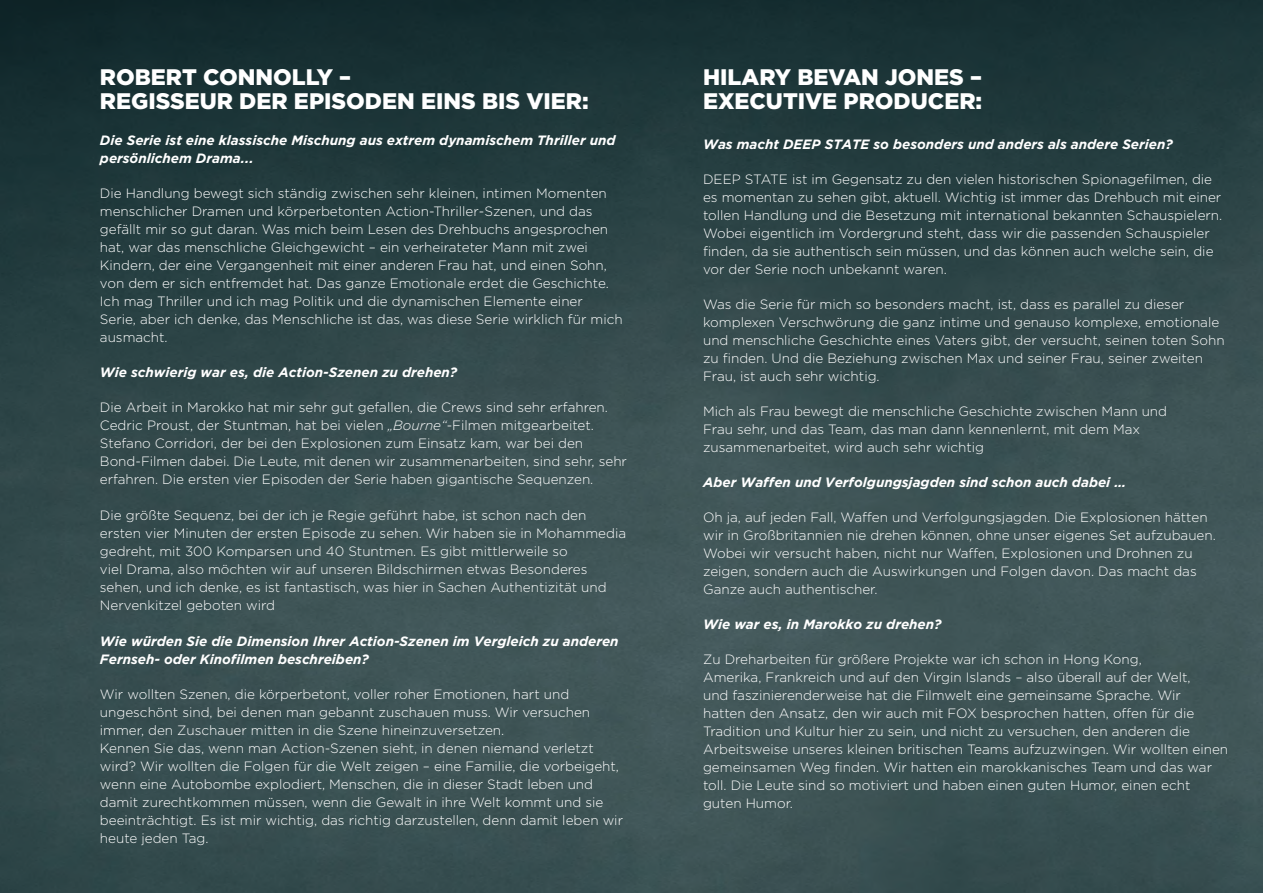
<style>
.page{position:relative;width:1263px;height:893px;background:#fff}
.page>*{position:absolute;margin:0;border:0;box-sizing:border-box;transform-origin:0 0}
.t1{font:900 22.5px/24px "Gotham";color:#fff}
.t2{font:300 13.5px/18px "Gotham";color:#fff}
.t3{font:italic 700 13.5px/18px "Gotham";color:#fff}
.s1{font-style:italic}
</style>
<div class="page">
<img style="left:0;top:0;width:1263px;height:893px">
<h1 class="t1" style="left:100px;top:65px;width:490px">ROBERT CONNOLLY –<br>REGISSEUR DER EPISODEN EINS BIS VIER:</h1>
<p class="t3" style="left:100px;top:131px;width:517px">Die Serie ist eine klassische Mischung aus extrem dynamischem Thriller und persönlichem Drama...</p>
<p class="t2" style="left:100px;top:184px;width:524px">Die Handlung bewegt sich ständig zwischen sehr kleinen, intimen Momenten menschlicher Dramen und körperbetonten Action-Thriller-Szenen, und das gefällt mir so gut daran. Was mich beim Lesen des Drehbuchs angesprochen hat, war das menschliche Gleichgewicht – ein verheirateter Mann mit zwei Kindern, der eine Vergangenheit mit einer anderen Frau hat, und einen Sohn, von dem er sich entfremdet hat. Das ganze Emotionale erdet die Geschichte.<br>Ich mag Thriller und ich mag Politik und die dynamischen Elemente einer<br>Serie, aber ich denke, das Menschliche ist das, was diese Serie wirklich für mich ausmacht.</p>
<p class="t3" style="left:100px;top:363px;width:359px">Wie schwierig war es, die Action-Szenen zu drehen?</p>
<p class="t2" style="left:100px;top:398px;width:529px">Die Arbeit in Marokko hat mir sehr gut gefallen, die Crews sind sehr erfahren.<br>Cedric Proust, der Stuntman, hat bei vielen <span class="s1">„Bourne“</span>-Filmen mitgearbeitet.<br>Stefano Corridori, der bei den Explosionen zum Einsatz kam, war bei den Bond-Filmen dabei. Die Leute, mit denen wir zusammenarbeiten, sind sehr, sehr erfahren. Die ersten vier Episoden der Serie haben gigantische Sequenzen.</p>
<p class="t2" style="left:100px;top:506px;width:528px">Die größte Sequenz, bei der ich je Regie geführt habe, ist schon nach den ersten vier Minuten der ersten Episode zu sehen. Wir haben sie in Mohammedia gedreht, mit 300 Komparsen und 40 Stuntmen. Es gibt mittlerweile so<br>viel Drama, also möchten wir auf unseren Bildschirmen etwas Besonderes sehen, und ich denke, es ist fantastisch, was hier in Sachen Authentizität und Nervenkitzel geboten wird</p>
<p class="t3" style="left:100px;top:632px;width:520px">Wie würden Sie die Dimension Ihrer Action-Szenen im Vergleich zu anderen<br>Fernseh- oder Kinofilmen beschreiben?</p>
<p class="t2" style="left:100px;top:685px;width:525px">Wir wollten Szenen, die körperbetont, voller roher Emotionen, hart und ungeschönt sind, bei denen man gebannt zuschauen muss. Wir versuchen immer, den Zuschauer mitten in die Szene hineinzuversetzen.<br>Kennen Sie das, wenn man Action-Szenen sieht, in denen niemand verletzt wird? Wir wollten die Folgen für die Welt zeigen – eine Familie, die vorbeigeht, wenn eine Autobombe explodiert, Menschen, die in dieser Stadt leben und damit zurechtkommen müssen, wenn die Gewalt in ihre Welt kommt und sie beeinträchtigt. Es ist mir wichtig, das richtig darzustellen, denn damit leben wir heute jeden Tag.</p>
<h1 class="t1" style="left:703px;top:65px;width:281px">HILARY BEVAN JONES –<br>EXECUTIVE PRODUCER:</h1>
<p class="t3" style="left:703px;top:135px;width:471px">Was macht DEEP STATE so besonders und anders als andere Serien?</p>
<p class="t2" style="left:703px;top:170px;width:521px">DEEP STATE ist im Gegensatz zu den vielen historischen Spionagefilmen, die es momentan zu sehen gibt, aktuell. Wichtig ist immer das Drehbuch mit einer tollen Handlung und die Besetzung mit international bekannten Schauspielern.<br>Wobei eigentlich im Vordergrund steht, dass wir die passenden Schauspieler finden, da sie authentisch sein müssen, und das können auch welche sein, die vor der Serie noch unbekannt waren.</p>
<p class="t2" style="left:703px;top:295px;width:523px">Was die Serie für mich so besonders macht, ist, dass es parallel zu dieser komplexen Verschwörung die ganz intime und genauso komplexe, emotionale und menschliche Geschichte eines Vaters gibt, der versucht, seinen toten Sohn zu finden. Und die Beziehung zwischen Max und seiner Frau, seiner zweiten Frau, ist auch sehr wichtig.</p>
<p class="t2" style="left:703px;top:402px;width:466px">Mich als Frau bewegt die menschliche Geschichte zwischen Mann und<br>Frau sehr, und das Team, das man dann kennenlernt, mit dem Max zusammenarbeitet, wird auch sehr wichtig</p>
<p class="t3" style="left:703px;top:473px;width:425px">Aber Waffen und Verfolgungsjagden sind schon auch dabei …</p>
<p class="t2" style="left:703px;top:508px;width:514px">Oh ja, auf jeden Fall, Waffen und Verfolgungsjagden. Die Explosionen hätten wir in Großbritannien nie drehen können, ohne unser eigenes Set aufzubauen.<br>Wobei wir versucht haben, nicht nur Waffen, Explosionen und Drohnen zu zeigen, sondern auch die Auswirkungen und Folgen davon. Das macht das Ganze auch authentischer.</p>
<p class="t3" style="left:703px;top:615px;width:240px">Wie war es, in Marokko zu drehen?</p>
<p class="t2" style="left:703px;top:650px;width:527px">Zu Dreharbeiten für größere Projekte war ich schon in Hong Kong,<br>Amerika, Frankreich und auf den Virgin Islands – also überall auf der Welt,<br>und faszinierenderweise hat die Filmwelt eine gemeinsame Sprache. Wir<br>hatten den Ansatz, den wir auch mit FOX besprochen hatten, offen für die Tradition und Kultur hier zu sein, und nicht zu versuchen, den anderen die Arbeitsweise unseres kleinen britischen Teams aufzuzwingen. Wir wollten einen gemeinsamen Weg finden. Wir hatten ein marokkanisches Team und das war toll. Die Leute sind so motiviert und haben einen guten Humor, einen echt guten Humor.</p>
</div>
